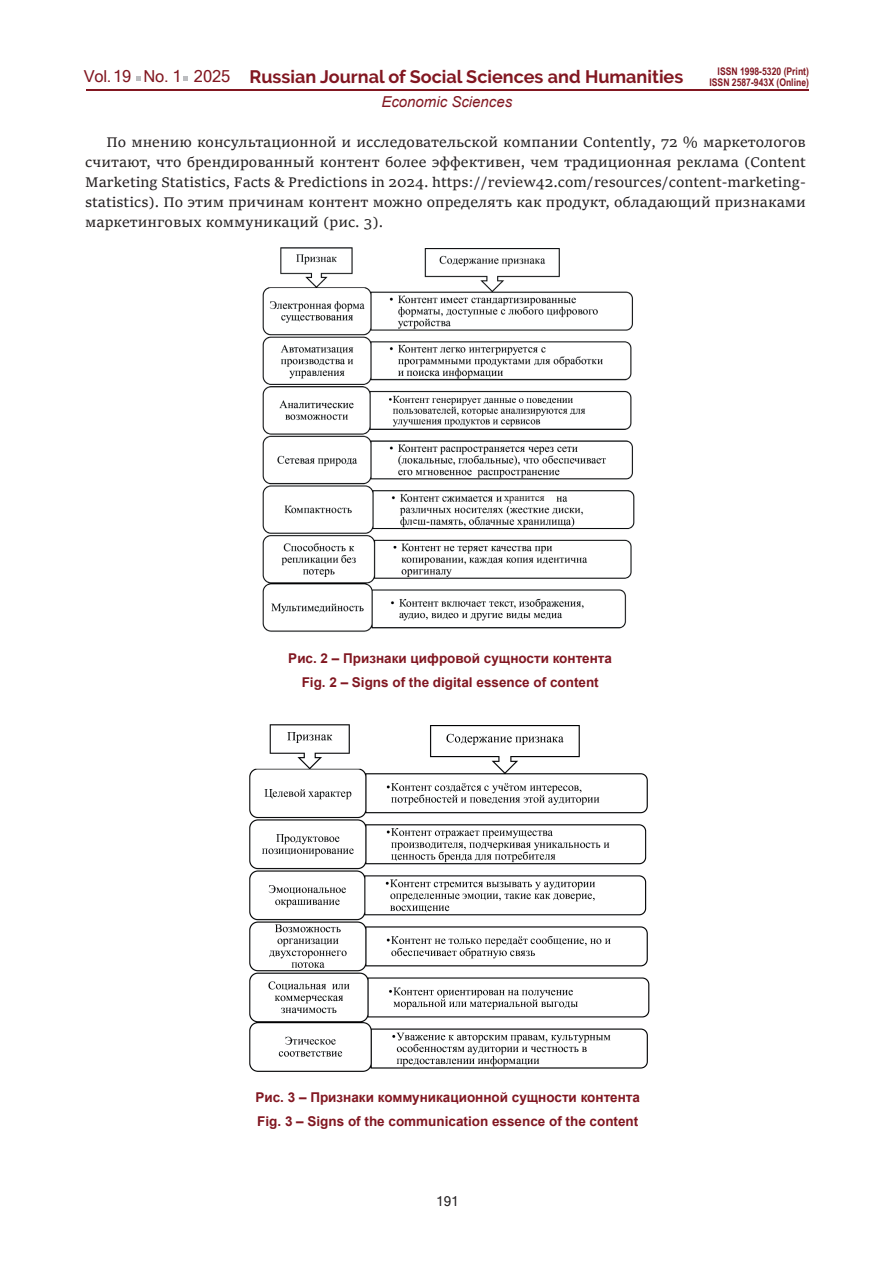
<style>
.page{position:relative;width:893px;height:1263px;background:#fff}
.page>*{position:absolute;margin:0;border:0;box-sizing:border-box;transform-origin:0 0}
.t1{font:700 18px "Raleway";color:#821721}
.t2{font:15px/19.8px "Sitka Text";color:#231f20;text-align:justify}
.t3{font:italic 15px "Arial";color:#821721}
.t4{font:700 13.5px/23.7px "Arial";color:#811721;text-align:center}
.t5{font:13.5px "Microsoft Sans Serif";color:#231f20}
.t6{font:700 10.5px/11.2px "Arial Narrow";color:#821721;text-align:right}
.t7{font:10.5px "Times New Roman";color:#231f20}
.s1{font-family:"Microsoft Sans Serif";font-weight:400;font-size:16.5px}
</style>
<div class="page">
<hr style="left:86px;top:89px;width:723px;height:1px;background:#821721">
<svg style="left:184px;top:76px;width:4px;height:5px"></svg>
<svg style="left:137px;top:76px;width:4px;height:5px"></svg>
<img style="left:262px;top:247px;width:373px;height:385px">
<img style="left:249px;top:724px;width:401px;height:348px">
<div style="left:413px;top:517px;width:5px;height:9px;background:#fff"></div>
<div style="left:504px;top:494px;width:50px;height:11px;background:#fff"></div>
<p class="t1" style="left:84px;top:67px;width:601px"><span class="s1">Vol.19 No. 1 2025</span> Russian Journal of Social Sciences and Humanities</p>
<p class="t3" style="left:381px;top:92px;width:132px">Economic Sciences</p>
<p class="t6" style="left:709px;top:65px;width:101px">ISSN 1998-5320 (Print)<br>ISSN 2587-943Х (Online)</p>
<p class="t2" style="left:85px;top:132px;width:722px;text-indent:21px">По мнению консультационной и исследовательской компании Contently, 72 % маркетологов считают, что брендированный контент более эффективен, чем традиционная реклама (Content Marketing Statistics, Facts &amp; Predictions in 2024. https://review42.com/resources/content-marketing&shy;statistics). По этим причинам контент можно определять как продукт, обладающий признаками маркетинговых коммуникаций (рис. 3).</p>
<p class="t7" style="left:413px;top:513px;width:6px">е</p>
<p class="t7" style="left:504px;top:490px;width:42px">хранится</p>
<p class="t4" style="left:288px;top:646px;width:325px">Рис. 2 – Признаки цифровой сущности контента<br>Fig. 2 – Signs of the digital essence of content</p>
<p class="t4" style="left:255px;top:1086px;width:386px;text-align:left">Рис. 3 – Признаки коммуникационной сущности контента<br>Fig. 3 – Signs of the communication essence of the content</p>
<p class="t5" style="left:436px;top:1192px;width:24px">191</p>
</div>
